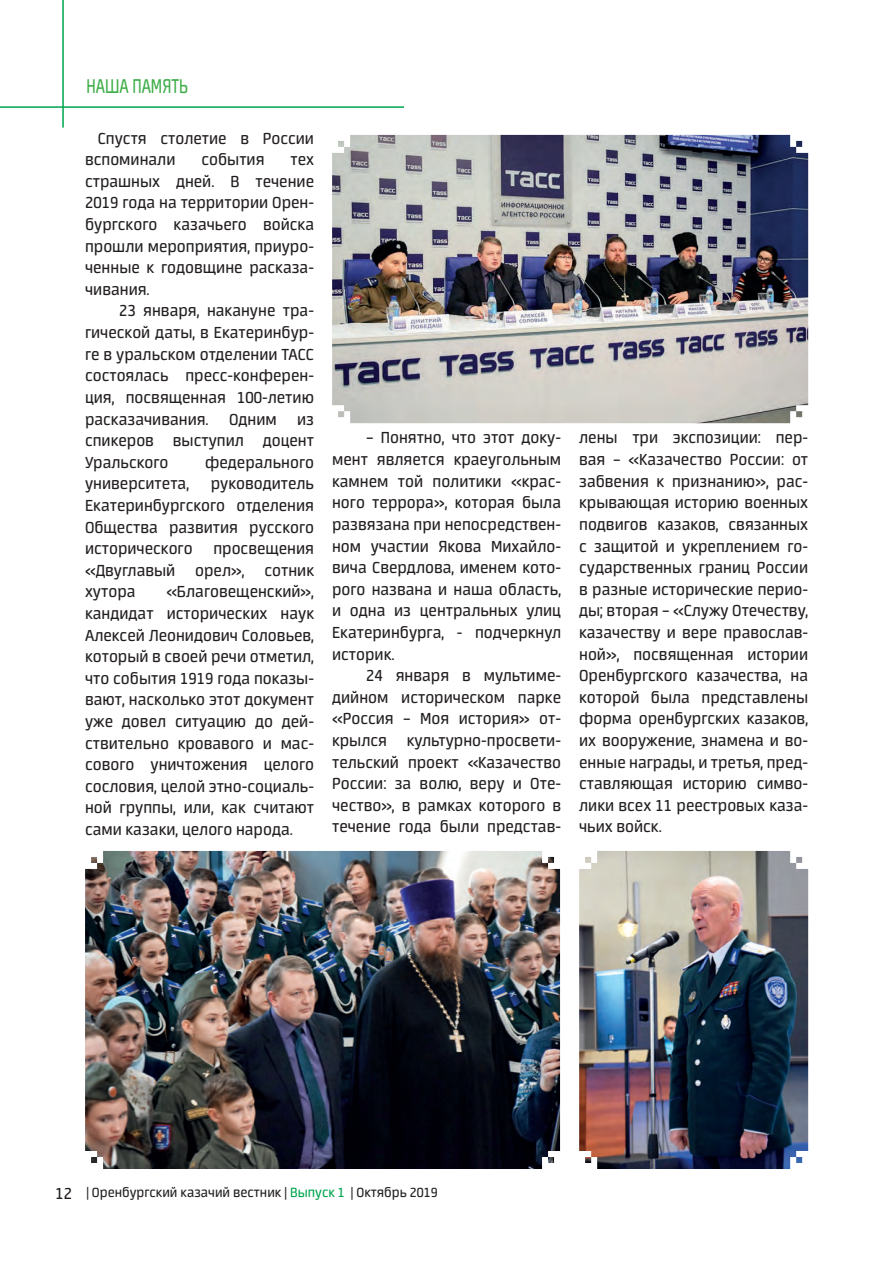
<style>
.page{position:relative;width:872px;height:1276px;background:#fff}
.page>*{position:absolute;margin:0;border:0;box-sizing:border-box;transform-origin:0 0}
.t1{font:22.5px "Neuron";color:#40ae49;scale:.8 1}
.овко_абзац{font:18px/21.6px "Neuron";color:#231f20;text-align:justify}
.t2{font:15px "Neuron";color:#231f20}
.s1{font-size:18px}
.s2{color:#00a54f}
</style>
<div class="page">
<hr style="left:62px;top:0;width:2px;height:128px;background:#00a54f">
<hr style="left:0;top:106px;width:404px;height:2px;background:#00a54f">
<img style="left:332px;top:135px;width:476px;height:288px">
<img style="left:579px;top:851px;width:229px;height:318px">
<img style="left:85px;top:851px;width:475px;height:318px">
<p class="t1" style="left:86px;top:73px;width:129px">НАША ПАМЯТЬ</p>
<p class="овко_абзац" style="left:85px;top:127px;width:230px;text-indent:13px">Спустя столетие в России вспоминали</p>
<p class="овко_абзац" style="left:201px;top:149px;width:65px">события</p>
<p class="овко_абзац" style="left:85px;top:149px;width:230px;text-indent:205px">тех страшных дней. В течение 2019 года на территории Орен&shy;бургского казачьего войска прошли мероприятия, приуро&shy;ченные к годовщине расказа&shy;чивания.</p>
<p class="овко_абзац" style="left:85px;top:300px;width:230px;text-indent:34px">23 января, накануне тра&shy;гической даты, в Екатеринбур&shy;ге в уральском отделении ТАСС состоялась пресс-конферен&shy;ция, посвященная 100-летию расказачивания. Одним из спикеров выступил доцент Уральского</p>
<p class="овко_абзац" style="left:85px;top:451px;width:230px;text-indent:120px">федерального университета, руководитель Екатеринбургского отделения Общества развития русского исторического просвещения «Двуглавый орел», сотник хутора</p>
<p class="овко_абзац" style="left:85px;top:581px;width:230px;text-indent:81px">«Благовещенский», кандидат исторических наук Алексей Леонидович Соловьев, который в своей речи отметил, что события 1919 года показы&shy;вают, насколько этот документ уже довел ситуацию до дей&shy;ствительно кровавого и мас&shy;сового уничтожения целого сословия, целой этно-социаль&shy;ной группы, или, как считают сами казаки, целого народа.</p>
<p class="овко_абзац" style="left:332px;top:427px;width:230px;text-indent:34px">– Понятно, что этот доку&shy;мент является краеугольным камнем той политики «крас&shy;ного террора», которая была развязана при непосредствен&shy;ном участии Якова Михайло&shy;вича Свердлова, именем кото&shy;рого названа и наша область, и одна из центральных улиц Екатеринбурга, - подчеркнул историк.</p>
<p class="овко_абзац" style="left:332px;top:665px;width:230px;text-indent:34px">24 января в мультиме&shy;дийном историческом парке «Россия – Моя история» от&shy;крылся культурно-просвети&shy;тельский проект «Казачество России: за волю, веру и Оте&shy;чество», в рамках которого в течение года были представ-</p>
<p class="овко_абзац" style="left:579px;top:427px;width:230px">лены три экспозиции: пер&shy;вая – «Казачество России: от забвения к признанию», рас&shy;крывающая историю военных подвигов казаков, связанных с защитой и укреплением го&shy;сударственных границ России в разные исторические перио&shy;ды; вторая – «Служу Отечеству, казачеству и вере православ&shy;ной», посвященная истории Оренбургского казачества, на которой была представлены форма оренбургских казаков, их вооружение, знамена и во&shy;енные награды, и третья, пред&shy;ставляющая историю симво&shy;лики всех 11 реестровых каза&shy;чьих войск.</p>
<p class="t2" style="left:55px;top:1184px;width:384px"><span class="s1">12</span> | Оренбургский казачий вестник | <span class="s2">Выпуск 1</span> | Октябрь 2019</p>
</div>
